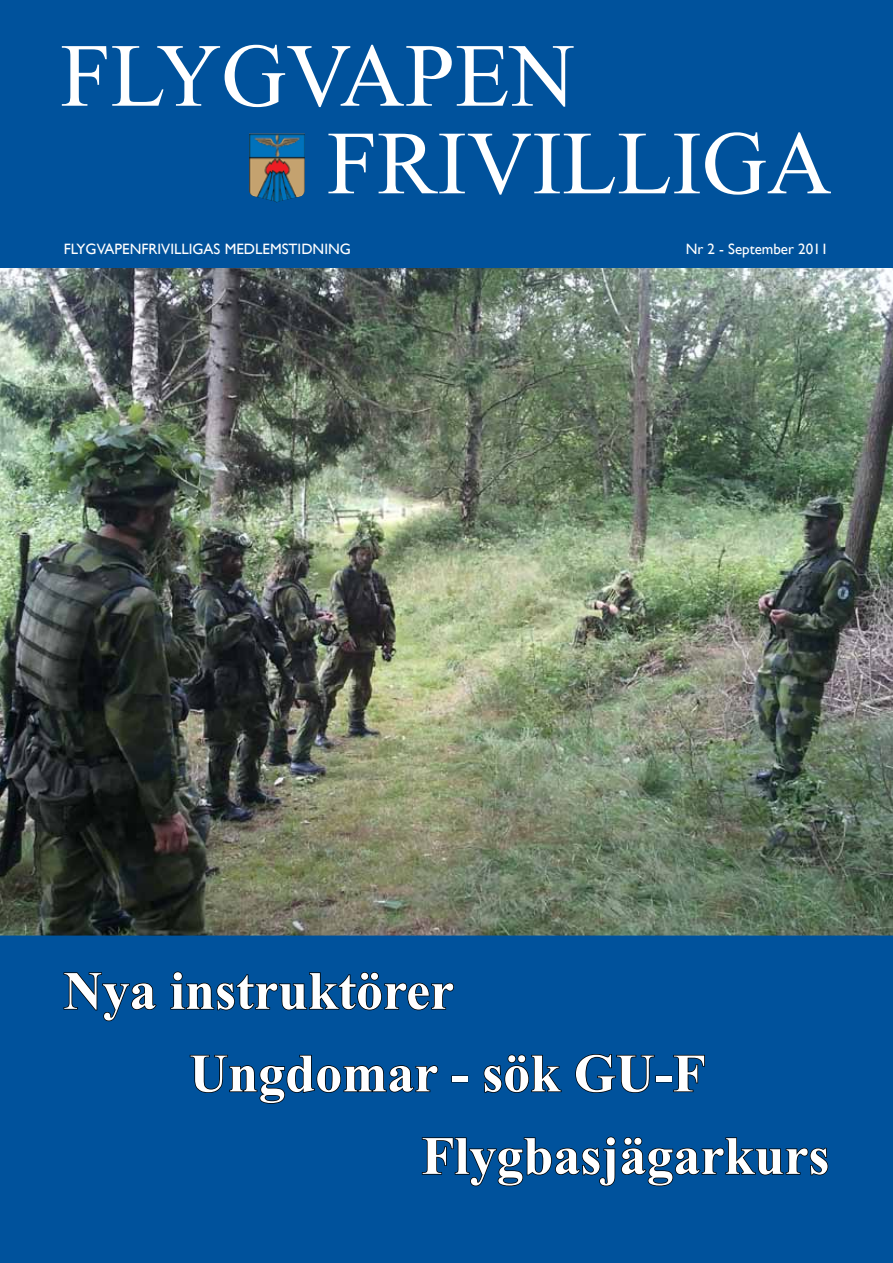
<style>
.page{position:relative;width:893px;height:1263px;background:#fff}
.page>*{position:absolute;margin:0;border:0;box-sizing:border-box;transform-origin:0 0}
.t1{font:90px "Times New Roman";color:#fff}
.t2{font:700 54px "Times New Roman";color:#fff}
.t3{font:15px "Gill Sans";color:#fff}
</style>
<div class="page">
<img style="left:0;top:268px;width:893px;height:667px">
<div style="left:0;top:935px;width:893px;height:328px;background:#00529c"></div>
<div style="left:0;top:0;width:893px;height:268px;background:#00529c"></div>
<img style="left:249px;top:133px;width:56px;height:70px">
<div style="left:796px;top:1190px;width:57px;height:45px;background:#00529c"></div>
<svg style="left:63px;top:971px;width:95px;height:51px;background:#004381"></svg>
<svg style="left:170px;top:970px;width:285px;height:41px;background:#00417c"></svg>
<svg style="left:189px;top:1054px;width:250px;height:50px;background:#004481"></svg>
<div style="left:451px;top:1075px;width:17px;height:7px;border:2px solid #000"></div>
<svg style="left:483px;top:1053px;width:79px;height:41px;background:#003f78"></svg>
<svg style="left:574px;top:1053px;width:81px;height:41px;background:#00417d"></svg>
<div style="left:655px;top:1075px;width:17px;height:7px;border:2px solid #000"></div>
<svg style="left:672px;top:1054px;width:34px;height:39px"></svg>
<svg style="left:421px;top:1135px;width:408px;height:128px;background:#004c90"></svg>
<h1 class="t1" style="left:60px;top:15px;width:516px">FLYGVAPEN</h1>
<h1 class="t1" style="left:327px;top:103px;width:506px">FRIVILLIGA</h1>
<p class="t3" style="left:64px;top:240px;width:289px">FLYGVAPENFRIVILLIGAS MEDLEMSTIDNING</p>
<p class="t3" style="left:686px;top:240px;width:144px">Nr 2 - September 2011</p>
<h2 class="t2" style="left:64px;top:953px;width:392px">Nya instruktörer</h2>
<h2 class="t2" style="left:189px;top:1036px;width:518px">Ungdomar - sök GU-F</h2>
<h2 class="t2" style="left:421px;top:1118px;width:410px">Flygbasjägarkurs</h2>
</div>
